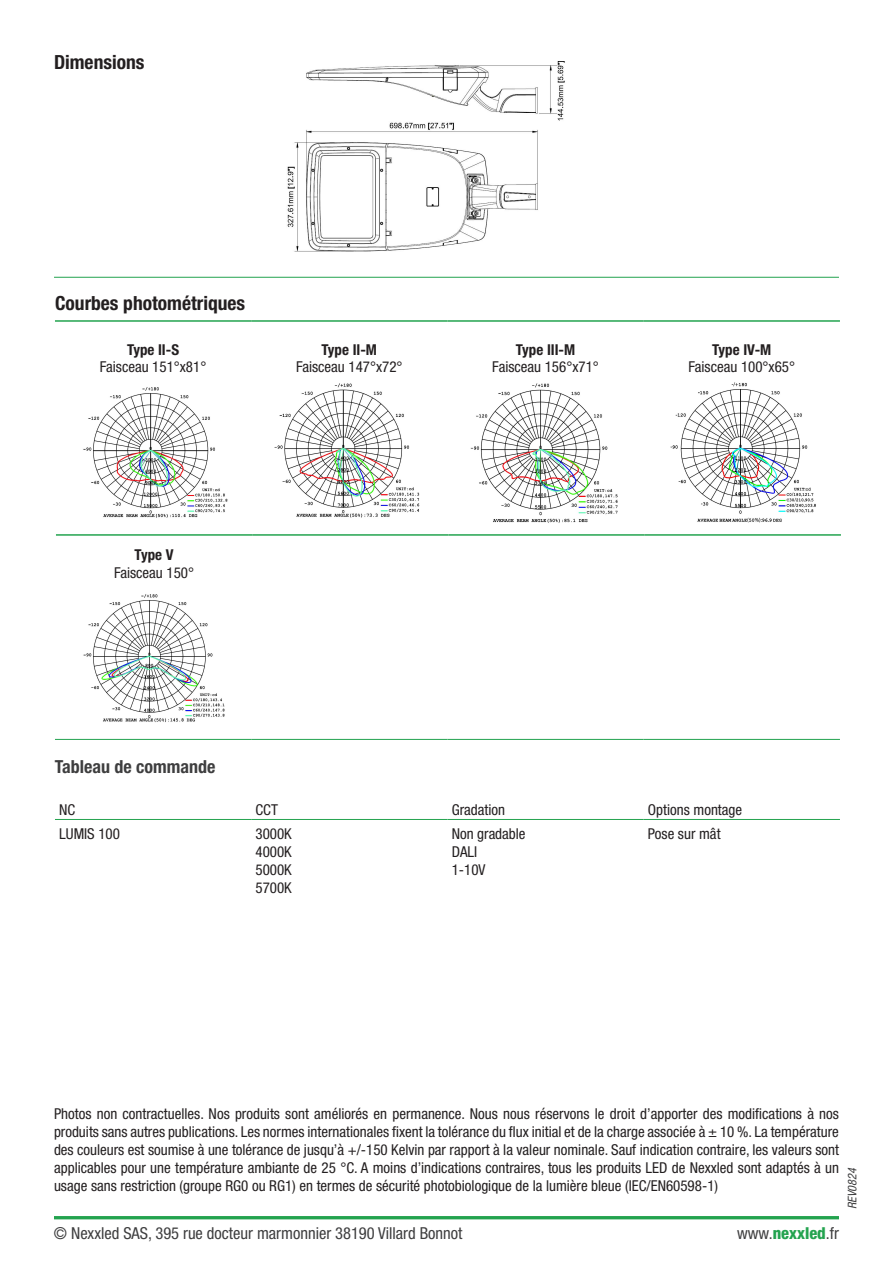
<style>
.page{position:relative;width:893px;height:1263px;background:#fff}
.page>*{position:absolute;margin:0;border:0;box-sizing:border-box;transform-origin:0 0}
.entete_tableau_lumie{font:700 condensed 19.5px "Helvetica Neue LT Std";color:#231f20}
.Titre_partie{font:700 condensed 18px "Helvetica Neue LT Pro";color:#3e3e3f}
.entete_tableau_lumie-2{font:condensed 16.5px "Helvetica Neue LT Std";color:#3e3e3f}
.entete_tableau_lumie-3{font:condensed 15px/18px "Helvetica Neue LT Std";color:#231f20;text-align:justify}
.entete_tableau_lumie-4{font:700 condensed 15px "Helvetica Neue LT Std";color:#231f20}
.entete_tableau_lumie-5{font:italic condensed 12px "Helvetica Neue LT Std";color:#3e3e3f}
.s1{font-weight:800;color:#23a34f}
</style>
<div class="page">
<hr style="left:54px;top:1216px;width:785px;height:3px;background:#23a34f">
<hr style="left:54px;top:277px;width:785px;height:1px;background:#23a34f">
<img style="left:287px;top:62px;width:278px;height:190px">
<hr style="left:56px;top:534px;width:196px;height:2px;background:#23a34f">
<hr style="left:252px;top:534px;width:196px;height:2px;background:#23a34f">
<hr style="left:448px;top:534px;width:197px;height:2px;background:#23a34f">
<hr style="left:645px;top:534px;width:196px;height:2px;background:#23a34f">
<hr style="left:55px;top:320px;width:196px;height:2px;background:#23a34f">
<hr style="left:251px;top:320px;width:196px;height:2px;background:#23a34f">
<hr style="left:447px;top:320px;width:197px;height:2px;background:#23a34f">
<hr style="left:644px;top:320px;width:196px;height:2px;background:#23a34f">
<hr style="left:55px;top:739px;width:196px;height:1px;background:#23a34f">
<hr style="left:251px;top:739px;width:196px;height:1px;background:#23a34f">
<hr style="left:447px;top:739px;width:197px;height:1px;background:#23a34f">
<hr style="left:644px;top:739px;width:196px;height:1px;background:#23a34f">
<img style="left:83px;top:387px;width:145px;height:131px">
<img style="left:274px;top:383px;width:146px;height:135px">
<img style="left:470px;top:383px;width:148px;height:140px">
<img style="left:670px;top:382px;width:146px;height:141px">
<img style="left:83px;top:594px;width:142px;height:129px">
<hr style="left:55px;top:819px;width:196px;height:1px;background:#23a34f">
<hr style="left:251px;top:819px;width:196px;height:1px;background:#23a34f">
<hr style="left:447px;top:819px;width:197px;height:1px;background:#23a34f">
<hr style="left:644px;top:819px;width:196px;height:1px;background:#23a34f">
<p class="entete_tableau_lumie" style="left:54px;top:50px;width:92px">Dimensions</p>
<h1 class="entete_tableau_lumie" style="left:55px;top:292px;width:192px">Courbes photométriques</h1>
<p class="entete_tableau_lumie-4" style="left:127px;top:341px;width:54px">Type II-S</p>
<p class="entete_tableau_lumie-4" style="left:322px;top:341px;width:57px">Type II-M</p>
<p class="entete_tableau_lumie-4" style="left:516px;top:341px;width:61px">Type III-M</p>
<p class="entete_tableau_lumie-4" style="left:712px;top:341px;width:61px">Type IV-M</p>
<p class="entete_tableau_lumie-3" style="left:100px;top:358px;width:108px">Faisceau 151°x81°</p>
<p class="entete_tableau_lumie-3" style="left:296px;top:358px;width:108px">Faisceau 147°x72°</p>
<p class="entete_tableau_lumie-3" style="left:492px;top:358px;width:108px">Faisceau 156°x71°</p>
<p class="entete_tableau_lumie-3" style="left:689px;top:358px;width:108px">Faisceau 100°x65°</p>
<p class="entete_tableau_lumie-4" style="left:135px;top:546px;width:40px">Type V</p>
<p class="entete_tableau_lumie-3" style="left:114px;top:563px;width:82px">Faisceau 150°</p>
<p class="Titre_partie" style="left:55px;top:755px;width:162px">Tableau de commande</p>
<p class="entete_tableau_lumie-3" style="left:59px;top:801px;width:18px">NC</p>
<p class="entete_tableau_lumie-3" style="left:255px;top:801px;width:24px">CCT</p>
<p class="entete_tableau_lumie-3" style="left:452px;top:801px;width:55px">Gradation</p>
<p class="entete_tableau_lumie-3" style="left:648px;top:801px;width:96px">Options montage</p>
<p class="entete_tableau_lumie-3" style="left:59px;top:824px;width:62px">LUMIS 100</p>
<p class="entete_tableau_lumie-3" style="left:255px;top:824px;width:38px">3000K 4000K 5000K 5700K</p>
<p class="entete_tableau_lumie-3" style="left:452px;top:824px;width:75px;text-align:left">Non gradable<br>DALI<br>1-10V</p>
<p class="entete_tableau_lumie-3" style="left:648px;top:824px;width:74px">Pose sur mât</p>
<p class="entete_tableau_lumie-3" style="left:54px;top:1104px;width:786px">Photos non contractuelles. Nos produits sont améliorés en permanence. Nous nous réservons le droit d’apporter des modifications à nos produits sans autres publications. Les normes internationales fixent la tolérance du flux initial et de la charge associée à ± 10 %. La température des couleurs est soumise à une tolérance de jusqu’à +/‐150 Kelvin par rapport à la valeur nominale. Sauf indication contraire, les valeurs sont applicables pour une température ambiante de 25 °C. A moins d’indications contraires, tous les produits LED de Nexxled sont adaptés à un usage sans restriction (groupe RG0 ou RG1) en termes de sécurité photobiologique de la lumière bleue (IEC/EN60598‐1)</p>
<p class="entete_tableau_lumie-2" style="left:54px;top:1224px;width:410px">© Nexxled SAS, 395 rue docteur marmonnier 38190 Villard Bonnot</p>
<p class="entete_tableau_lumie-2" style="left:737px;top:1224px;width:103px">www.<span class="s1">nexxled</span>.fr</p>
<p class="entete_tableau_lumie-5" style="left:845px;top:1209px;width:42px;rotate:-90deg">REV0824</p>
</div>
